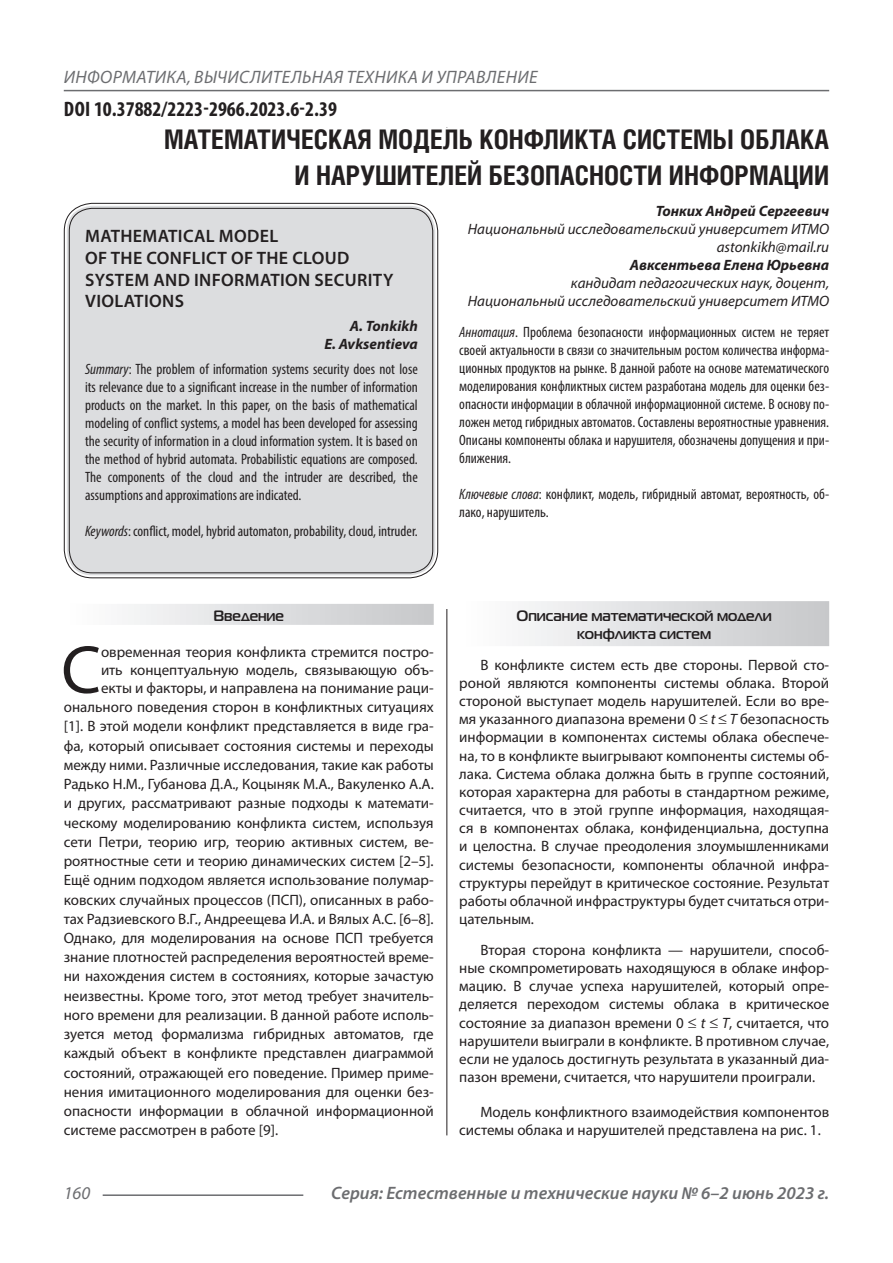
<style>
.page{position:relative;width:893px;height:1263px;background:#fff}
.page>*{position:absolute;margin:0;border:0;box-sizing:border-box;transform-origin:0 0}
.Статья_текст_первый{font:68.4px "Myriad Pro";color:#231f20}
.Статья_название{font:700 27px/36px "Helios Cond C";color:#231f20;text-align:right}
.ДОИ{font:700 condensed 21px "Myriad Pro";color:#231f20}
.Статья_название_англ{font:600 18px/21.6px "Myriad Pro";letter-spacing:.02em;color:#231f20}
.t1{font:italic 600 18px "Myriad Pro";color:#6c6d70}
.t2{font:italic 18px "Myriad Pro";letter-spacing:.02em;color:#6c6d70}
.Статья_текст_первый-2{font:15px "Myriad Pro";color:#231f20}
.Статья_текст{font:15px/18.1px "Myriad Pro";color:#231f20;text-align:justify}
.Статья_аннотация_анг{font:condensed 15px/18px "Myriad Pro";color:#231f20;text-align:justify}
.Статья_аннотация_тек{font:condensed 15px/18px "Myriad Pro";color:#231f20;text-align:justify}
.Статья_автор_инфо{font:italic 15px/18px "Myriad Pro";color:#231f20;text-align:right}
.Статья_подзаголовок{font:700 15px/18.1px "Magistral C";color:#231f20;text-align:center}
.Статья_автор_инфо-2{font:italic 700 15px "Myriad Pro";color:#231f20}
.Статья_автор_англ{font:italic 700 15px "Myriad Pro";color:#231f20}
.s1{font-style:italic}
</style>
<div class="page">
<hr style="left:446px;top:128px;width:1px;height:1007px;background:#231f20">
<hr style="left:103px;top:1194px;width:200px;height:2px;background:#6c6d70">
<hr style="left:64px;top:90px;width:765px;height:1px;background:#6c6d70">
<div style="left:67px;top:206px;width:368px;height:369px;background:#dcdddf;border-radius:26px"></div>
<div style="left:64px;top:604px;width:370px;height:21px;background:linear-gradient(to right,#fefeff,#c6c8ca)"></div>
<div style="left:459px;top:601px;width:370px;height:45px;background:linear-gradient(to right,#fefeff,#c6c8ca)"></div>
<p class="t2" style="left:64px;top:66px;width:475px">ИНФОРМАТИКА, ВЫЧИСЛИТЕЛЬНАЯ ТЕХНИКА И УПРАВЛЕНИЕ</p>
<p class="ДОИ" style="left:64px;top:96px;width:274px">DOI 10.37882/2223-2966.2023.6-2.39</p>
<p class="Статья_название" style="left:164px;top:121px;width:667px">МАТЕМАТИЧЕСКАЯ МОДЕЛЬ КОНФЛИКТА СИСТЕМЫ ОБЛАКА<br>И НАРУШИТЕЛЕЙ БЕЗОПАСНОСТИ ИНФОРМАЦИИ</p>
<p class="Статья_автор_инфо-2" style="left:656px;top:201px;width:175px">Тонких Андрей Сергеевич</p>
<p class="Статья_автор_инфо" style="left:468px;top:220px;width:363px">Национальный исследовательский университет ИТМО</p>
<p class="Статья_автор_инфо" style="left:717px;top:238px;width:114px">astonkikh@mail.ru</p>
<p class="Статья_автор_инфо-2" style="left:630px;top:255px;width:201px">Авксентьева Елена Юрьевна</p>
<p class="Статья_автор_инфо" style="left:468px;top:274px;width:363px">кандидат педагогических наук, доцент,<br>Национальный исследовательский университет ИТМО</p>
<p class="Статья_аннотация_тек" style="left:459px;top:323px;width:371px"><span class="s1">Аннотация</span>. Проблема безопасности информационных систем не теряет своей актуальности в связи со значительным ростом количества информа&shy;ционных продуктов на рынке. В данной работе на основе математического моделирования конфликтных систем разработана модель для оценки без&shy;опасности информации в облачной информационной системе. В основу по&shy;ложен метод гибридных автоматов. Составлены вероятностные уравнения.<br>Описаны компоненты облака и нарушителя, обозначены допущения и при&shy;ближения.</p>
<p class="Статья_аннотация_тек" style="left:459px;top:485px;width:371px"><span class="s1">Ключевые слова</span>: конфликт, модель, гибридный автомат, вероятность, об&shy;лако, нарушитель.</p>
<p class="Статья_название_англ" style="left:85px;top:225px;width:310px">MATHEMATICAL MODEL<br>OF THE CONFLICT OF THE CLOUD<br>SYSTEM AND INFORMATION SECURITY<br>VIOLATIONS</p>
<p class="Статья_автор_англ" style="left:350px;top:317px;width:70px">A. Tonkikh</p>
<p class="Статья_автор_англ" style="left:324px;top:335px;width:95px">E. Avksentieva</p>
<p class="Статья_аннотация_анг" style="left:85px;top:360px;width:334px"><span class="s1">Summary</span>: The problem of information systems security does not lose its relevance due to a significant increase in the number of information products on the market. In this paper, on the basis of mathematical modeling of conflict systems, a model has been developed for assessing the security of information in a cloud information system. It is based on the method of hybrid automata. Probabilistic equations are composed.<br>The components of the cloud and the intruder are described, the assumptions and approximations are indicated.</p>
<p class="Статья_аннотация_анг" style="left:85px;top:522px;width:334px"><span class="s1">Keywords</span>: conflict, model, hybrid automaton, probability, cloud, intruder.</p>
<p class="Статья_подзаголовок" style="left:213px;top:606px;width:72px">Введение</p>
<p class="Статья_текст_первый" style="left:61px;top:628px;width:41px">С</p>
<p class="Статья_текст_первый-2" style="left:101px;top:643px;width:334px">овременная теория конфликта стремится постро-</p>
<p class="Статья_текст_первый-2" style="left:101px;top:661px;width:334px">ить концептуальную модель, связывающую объ-</p>
<p class="Статья_текст_первый-2" style="left:101px;top:679px;width:334px">екты и факторы, и направлена на понимание раци-</p>
<p class="Статья_текст_первый-2" style="left:64px;top:698px;width:371px">онального поведения сторон в конфликтных ситуациях</p>
<p class="Статья_текст_первый-2" style="left:64px;top:717px;width:371px">[1]. В этой модели конфликт представляется в виде гра-</p>
<p class="Статья_текст_первый-2" style="left:64px;top:736px;width:371px">фа, который описывает состояния системы и переходы</p>
<p class="Статья_текст_первый-2" style="left:64px;top:755px;width:371px">между ними. Различные исследования, такие как работы</p>
<p class="Статья_текст_первый-2" style="left:64px;top:775px;width:371px">Радько Н.М., Губанова Д.А., Коцыняк М.А., Вакуленко А.А.</p>
<p class="Статья_текст_первый-2" style="left:64px;top:794px;width:371px">и других, рассматривают разные подходы к математи-</p>
<p class="Статья_текст_первый-2" style="left:64px;top:813px;width:371px">ческому моделированию конфликта систем, используя</p>
<p class="Статья_текст_первый-2" style="left:64px;top:832px;width:371px">сети Петри, теорию игр, теорию активных систем, ве-</p>
<p class="Статья_текст_первый-2" style="left:64px;top:852px;width:371px">роятностные сети и теорию динамических систем [2–5].</p>
<p class="Статья_текст_первый-2" style="left:64px;top:871px;width:371px">Ещё одним подходом является использование полумар-</p>
<p class="Статья_текст_первый-2" style="left:64px;top:890px;width:371px">ковских случайных процессов (ПСП), описанных в рабо-</p>
<p class="Статья_текст_первый-2" style="left:64px;top:909px;width:371px">тах Радзиевского В.Г., Андреещева И.А. и Вялых А.С. [6–8].</p>
<p class="Статья_текст_первый-2" style="left:64px;top:929px;width:371px">Однако, для моделирования на основе ПСП требуется</p>
<p class="Статья_текст_первый-2" style="left:64px;top:948px;width:371px">знание плотностей распределения вероятностей време-</p>
<p class="Статья_текст_первый-2" style="left:64px;top:967px;width:371px">ни нахождения систем в состояниях, которые зачастую</p>
<p class="Статья_текст_первый-2" style="left:64px;top:986px;width:371px">неизвестны. Кроме того, этот метод требует значитель-</p>
<p class="Статья_текст_первый-2" style="left:64px;top:1006px;width:371px">ного времени для реализации. В данной работе исполь-</p>
<p class="Статья_текст_первый-2" style="left:64px;top:1025px;width:371px">зуется метод формализма гибридных автоматов, где</p>
<p class="Статья_текст_первый-2" style="left:64px;top:1044px;width:371px">каждый объект в конфликте представлен диаграммой</p>
<p class="Статья_текст_первый-2" style="left:64px;top:1063px;width:371px">состояний, отражающей его поведение. Пример приме-</p>
<p class="Статья_текст_первый-2" style="left:64px;top:1083px;width:371px">нения имитационного моделирования для оценки без-</p>
<p class="Статья_текст_первый-2" style="left:64px;top:1102px;width:371px">опасности информации в облачной информационной</p>
<p class="Статья_текст_первый-2" style="left:64px;top:1121px;width:216px">системе рассмотрен в работе [9].</p>
<p class="Статья_подзаголовок" style="left:516px;top:606px;width:257px">Описание математической модели конфликта систем</p>
<p class="Статья_текст" style="left:459px;top:655px;width:371px;text-indent:21px">В конфликте систем есть две стороны. Первой сто&shy;роной являются компоненты системы облака. Второй стороной выступает модель нарушителей. Если во вре&shy;мя указанного диапазона времени 0 ≤ <span class="s1">t</span> ≤ <span class="s1">T</span> безопасность информации в компонентах системы облака обеспече&shy;на, то в конфликте выигрывают компоненты системы об&shy;лака. Система облака должна быть в группе состояний, которая характерна для работы в стандартном режиме, считается, что в этой группе информация, находящая&shy;ся в компонентах облака, конфиденциальна, доступна и целостна. В случае преодоления злоумышленниками системы безопасности, компоненты облачной инфра&shy;структуры перейдут в критическое состояние. Результат работы облачной инфраструктуры будет считаться отри&shy;цательным.</p>
<p class="Статья_текст" style="left:459px;top:940px;width:371px;text-indent:21px">Вторая сторона конфликта — нарушители, способ&shy;ные скомпрометировать находящуюся в облаке инфор&shy;мацию. В случае успеха нарушителей, который опре&shy;деляется переходом системы облака в критическое состояние за диапазон времени 0 ≤ <span class="s1">t</span> ≤ <span class="s1">T</span>, считается, что нарушители выиграли в конфликте. В противном случае, если не удалось достигнуть результата в указанный диа&shy;пазон времени, считается, что нарушители проиграли.</p>
<p class="Статья_текст" style="left:459px;top:1103px;width:371px;text-indent:21px">Модель конфликтного взаимодействия компонентов системы облака и нарушителей представлена на рис. 1.</p>
<p class="t2" style="left:64px;top:1182px;width:28px">160</p>
<p class="t1" style="left:331px;top:1182px;width:499px">Серия: Естественные и технические науки № 6–2 июнь 2023 г.</p>
</div>
